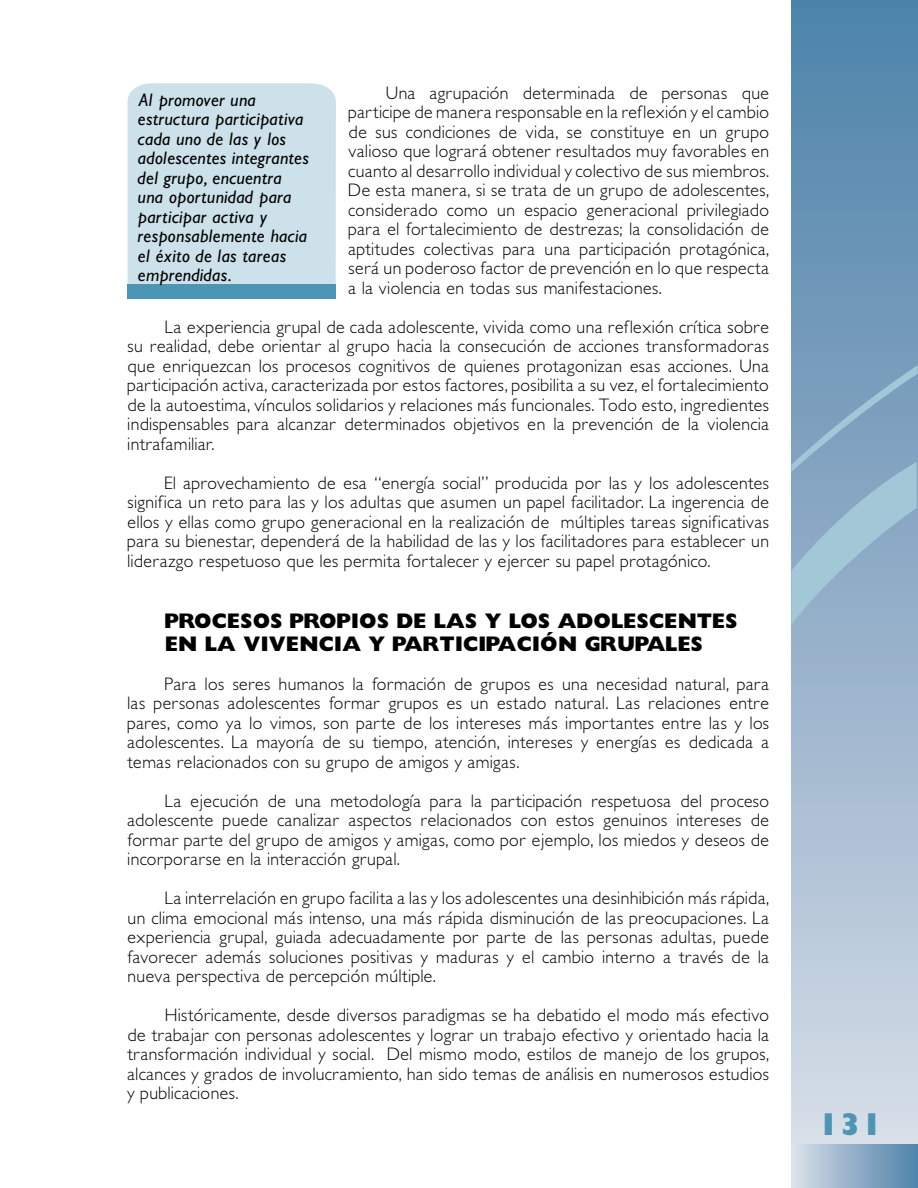
<style>
.page{position:relative;width:918px;height:1188px;background:#fff}
.page>*{position:absolute;margin:0;border:0;box-sizing:border-box;transform-origin:0 0}
.t1{font:31.5px "Gimlet Black SSK";color:#4d95b4}
.t2{font:21px/22.5px "Gimlet Black SSK";letter-spacing:.015em;color:#000}
.t3{font:18px/19.5px "Gimlet Light SSK";letter-spacing:.03em;color:#000;text-align:justify}
.t4{font:italic 18px/19.5px "Gimlet SSK";letter-spacing:.015em;color:#000}
</style>
<div class="page">
<svg style="left:791px;top:1px;width:127px;height:1144px;background:#93b0c9"></svg>
<svg style="left:791px;top:365px;width:127px;height:260px;background:#8badc6"></svg>
<div style="left:791px;top:1145px;width:127px;height:42px;background:linear-gradient(to right,#dbdfe9,#4d82aa)"></div>
<div style="left:128px;top:83px;width:208px;height:202px;background:#cce1ea"></div>
<div style="left:128px;top:285px;width:208px;height:14px;background:#4d95b4"></div>
<p class="t3" style="left:349px;top:83px;width:422px;text-indent:37px">Una agrupación determinada de personas que participe de manera responsable en la reflexión y el cambio de sus condiciones de vida, se constituye en un grupo valioso que logrará obtener resultados muy favorables en cuanto al desarrollo individual y colectivo de sus miembros.<br>De esta manera, si se trata de un grupo de adolescentes, considerado como un espacio generacional privilegiado para el fortalecimiento de destrezas; la consolidación de aptitudes colectivas para una participación protagónica, será un poderoso factor de prevención en lo que respecta a la violencia en todas sus manifestaciones.</p>
<p class="t3" style="left:128px;top:317px;width:643px;text-indent:38px">La experiencia grupal de cada adolescente, vivida como una reflexión crítica sobre su realidad, debe orientar al grupo hacia la consecución de acciones transformadoras que enriquezcan los procesos cognitivos de quienes protagonizan esas acciones. Una participación activa, caracterizada por estos factores, posibilita a su vez, el fortalecimiento de la autoestima, vínculos solidarios y relaciones más funcionales. Todo esto, ingredientes indispensables para alcanzar determinados objetivos en la prevención de la violencia intrafamiliar.</p>
<p class="t3" style="left:128px;top:473px;width:643px;text-indent:38px">El aprovechamiento de esa “energía social” producida por las y los adolescentes significa un reto para las y los adultas que asumen un papel facilitador. La ingerencia de ellos y ellas como grupo generacional en la realización de múltiples tareas significativas para su bienestar, dependerá de la habilidad de las y los facilitadores para establecer un liderazgo respetuoso que les permita fortalecer y ejercer su papel protagónico.</p>
<p class="t4" style="left:138px;top:90px;width:172px">Al promover una estructura participativa cada uno de las y los adolescentes integrantes del grupo, encuentra una oportunidad para participar activa y responsablemente hacia el éxito de las tareas emprendidas.</p>
<p class="t2" style="left:165px;top:610px;width:574px">PROCESOS PROPIOS DE LAS Y LOS ADOLESCENTES<br>EN LA VIVENCIA Y PARTICIPACIÓN GRUPALES</p>
<p class="t3" style="left:128px;top:674px;width:643px;text-indent:38px">Para los seres humanos la formación de grupos es una necesidad natural, para las personas adolescentes formar grupos es un estado natural. Las relaciones entre pares, como ya lo vimos, son parte de los intereses más importantes entre las y los adolescentes. La mayoría de su tiempo, atención, intereses y energías es dedicada a temas relacionados con su grupo de amigos y amigas.</p>
<p class="t3" style="left:128px;top:791px;width:643px;text-indent:38px">La ejecución de una metodología para la participación respetuosa del proceso adolescente puede canalizar aspectos relacionados con estos genuinos intereses de formar parte del grupo de amigos y amigas, como por ejemplo, los miedos y deseos de incorporarse en la interacción grupal.</p>
<p class="t3" style="left:128px;top:889px;width:643px;text-indent:38px">La interrelación en grupo facilita a las y los adolescentes una desinhibición más rápida, un clima emocional más intenso, una más rápida disminución de las preocupaciones. La experiencia grupal, guiada adecuadamente por parte de las personas adultas, puede favorecer además soluciones positivas y maduras y el cambio interno a través de la nueva perspectiva de percepción múltiple.</p>
<p class="t3" style="left:128px;top:1006px;width:643px;text-indent:38px">Históricamente, desde diversos paradigmas se ha debatido el modo más efectivo de trabajar con personas adolescentes y lograr un trabajo efectivo y orientado hacia la transformación individual y social. Del mismo modo, estilos de manejo de los grupos, alcances y grados de involucramiento, han sido temas de análisis en numerosos estudios y publicaciones.</p>
<h1 class="t1" style="left:818px;top:1106px;width:18px">131</h1>
</div>
